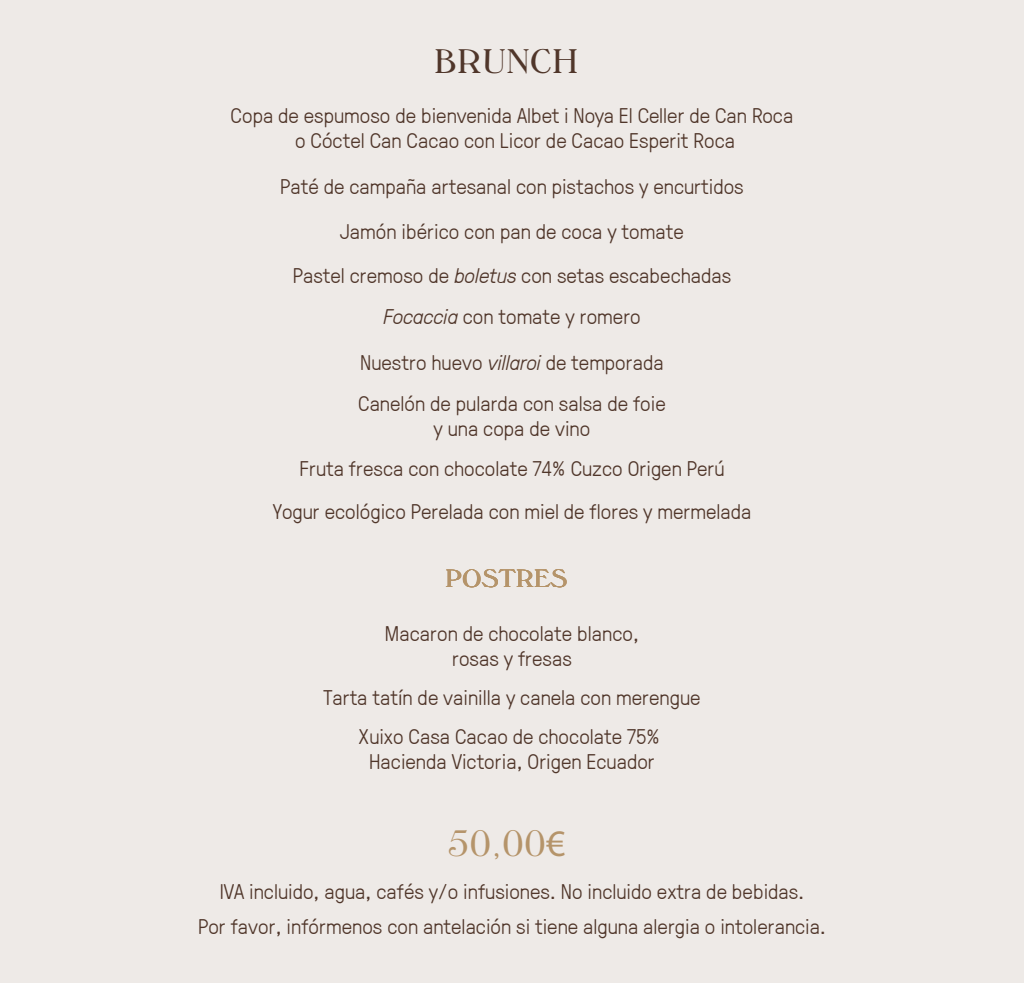
<style>
.page{position:relative;width:1024px;height:983px;background:#eeeae7}
.page>*{position:absolute;margin:0;border:0;box-sizing:border-box;transform-origin:0 0}
.t1{font:300 37.5px "Windsor BT";color:#b5946a}
.t2{font:300 34.8px "Windsor BT";color:#50362a}
.t3{font:300 25.5px "Windsor BT";color:#b5946a}
.t4{font:300 21.15px/44.4px "GT Pressura";color:#50362a;text-align:center}
.s1{font-style:italic}
.s2{font-family:"Myriad Pro";font-weight:400}
</style>
<div class="page">
<h2 class="t2" style="left:434px;top:40px;width:146px">BRUNCH</h2>
<p class="t4" style="left:231px;top:92px;width:564px">Copa de espumoso de bienvenida Albet i Noya El Celler de Can Roca</p>
<p class="t4" style="left:295px;top:118px;width:442px">o Cóctel Can Cacao con Licor de Cacao Esperit Roca</p>
<p class="t4" style="left:280px;top:163px;width:465px">Paté de campaña artesanal con pistachos y encurtidos<br>Jamón ibérico con pan de coca y tomate<br>Pastel cremoso de <span class="s1">boletus</span> con setas escabechadas</p>
<p class="t4" style="left:360px;top:293px;width:305px;line-height:45.5px"><span class="s1">Focaccia</span> con tomate y romero<br>Nuestro huevo <span class="s1">villaroi</span> de temporada</p>
<p class="t4" style="left:358px;top:389px;width:309px;line-height:25.3px">Canelón de pularda con salsa de foie y una copa de vino</p>
<p class="t4" style="left:273px;top:446px;width:480px;line-height:42.9px">Fruta fresca con chocolate 74% Cuzco Origen Perú<br>Yogur ecológico Perelada con miel de flores y mermelada</p>
<p class="t3" style="left:445px;top:563px;width:124px">POSTRES</p>
<p class="t4" style="left:385px;top:620px;width:256px;line-height:25.3px">Macaron de chocolate blanco, rosas y fresas</p>
<p class="t4" style="left:323px;top:678px;width:379px;line-height:38.1px">Tarta tatín de vainilla y canela con merengue<br>Xuixo Casa Cacao de chocolate 75%</p>
<p class="t4" style="left:369px;top:738px;width:287px">Hacienda Victoria, Origen Ecuador</p>
<h1 class="t1" style="left:447px;top:820px;width:119px">50,00<span class="s2">€</span></h1>
<p class="t4" style="left:220px;top:868px;width:586px">IVA incluido, agua, cafés y/o infusiones. No incluido extra de bebidas.</p>
<p class="t4" style="left:198px;top:903px;width:630px">Por favor, infórmenos con antelación si tiene alguna alergia o intolerancia.</p>
</div>
